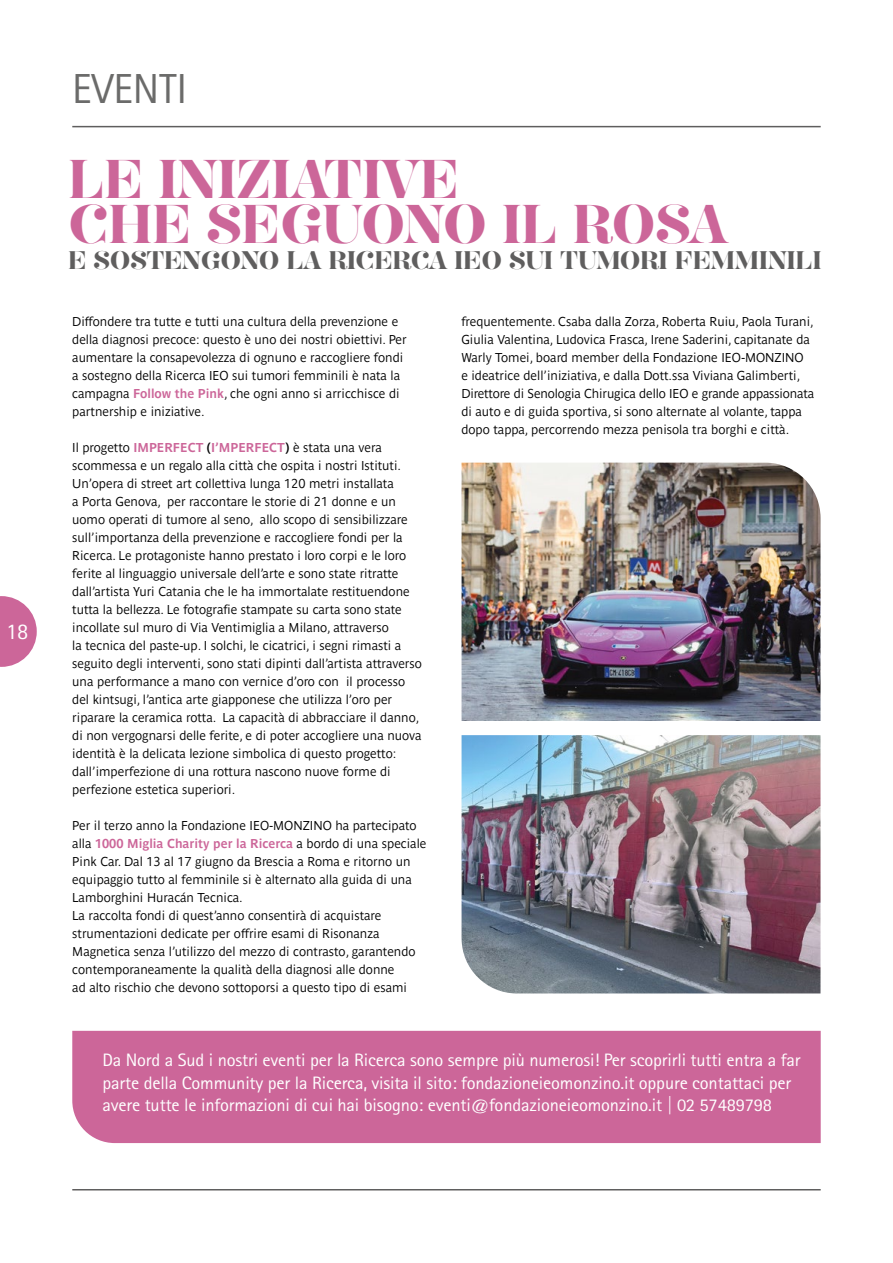
<style>
.page{position:relative;width:893px;height:1263px;background:#fff}
.page>*{position:absolute;margin:0;border:0;box-sizing:border-box;transform-origin:0 0}
.t1{font:600 46.5px/45px "Hera Big";letter-spacing:-.01em;color:#c69}
.t2{font:42px "Rotis Sans Serif Std";color:#6b6b6a}
.t3{font:22.5px "Rotis Sans Serif Std";color:#fff}
.t4{font:600 21.75px "Hera Big";letter-spacing:-.01em;color:#5f5e5e}
.t5{font:18px/22.5px "Rotis Sans Serif Std";letter-spacing:-.01em;color:#fff}
.t6{font:12.75px/18px "Parisine Std Gris";color:#000}
.s1{font-weight:700;color:#c69}
.s2{font-weight:700}
</style>
<div class="page">
<hr style="left:72px;top:126px;width:749px;height:1px;background:#5f5e5e">
<hr style="left:72px;top:1189px;width:749px;height:1px;background:#5f5e5e">
<svg style="left:0;top:596px;width:37px;height:71px"></svg>
<div style="left:72px;top:1031px;width:749px;height:112px;background:#c69"></div>
<img style="left:462px;top:463px;width:358px;height:258px">
<img style="left:462px;top:735px;width:358px;height:258px">
<h3 class="t3" style="left:6px;top:619px;width:24px">18</h3>
<h2 class="t2" style="left:72px;top:64px;width:117px">EVENTI</h2>
<h1 class="t1" style="left:68px;top:157px;width:661px">LE INIZIATIVE<br>CHE SEGUONO IL ROSA</h1>
<h3 class="t4" style="left:68px;top:243px;width:755px">E SOSTENGONO LA RICERCA IEO SUI TUMORI FEMMINILI</h3>
<p class="t6" style="left:72px;top:313px;width:336px">Diffondere tra tutte e tutti una cultura della prevenzione e della diagnosi precoce: questo è uno dei nostri obiettivi. Per aumentare la consapevolezza di ognuno e raccogliere fondi a sostegno della Ricerca IEO sui tumori femminili è nata la campagna <span class="s1">Follow the Pink</span>, che ogni anno si arricchisce di partnership e iniziative.</p>
<p class="t6" style="left:72px;top:439px;width:351px">Il progetto <span class="s1">IMPERFECT</span> <span class="s2">(</span><span class="s1">I’MPERFECT</span><span class="s2">)</span> è stata una vera scommessa e un regalo alla città che ospita i nostri Istituti.<br>Un’opera di street art collettiva lunga 120 metri installata<br>a Porta Genova, per raccontare le storie di 21 donne e un uomo operati di tumore al seno, allo scopo di sensibilizzare sull’importanza della prevenzione e raccogliere fondi per la Ricerca. Le protagoniste hanno prestato i loro corpi e le loro ferite al linguaggio universale dell’arte e sono state ritratte dall’artista Yuri Catania che le ha immortalate restituendone tutta la bellezza. Le fotografie stampate su carta sono state incollate sul muro di Via Ventimiglia a Milano, attraverso<br>la tecnica del paste-up. I solchi, le cicatrici, i segni rimasti a seguito degli interventi, sono stati dipinti dall’artista attraverso una performance a mano con vernice d’oro con il processo del kintsugi, l’antica arte giapponese che utilizza l’oro per riparare la ceramica rotta. La capacità di abbracciare il danno, di non vergognarsi delle ferite, e di poter accogliere una nuova identità è la delicata lezione simbolica di questo progetto: dall’imperfezione di una rottura nascono nuove forme di perfezione estetica superiori.</p>
<p class="t6" style="left:72px;top:817px;width:356px">Per il terzo anno la Fondazione IEO-MONZINO ha partecipato alla <span class="s1">1000 Miglia Charity per la Ricerca</span> a bordo di una speciale Pink Car. Dal 13 al 17 giugno da Brescia a Roma e ritorno un equipaggio tutto al femminile si è alternato alla guida di una Lamborghini Huracán Tecnica.<br>La raccolta fondi di quest’anno consentirà di acquistare strumentazioni dedicate per offrire esami di Risonanza Magnetica senza l’utilizzo del mezzo di contrasto, garantendo contemporaneamente la qualità della diagnosi alle donne<br>ad alto rischio che devono sottoporsi a questo tipo di esami</p>
<p class="t6" style="left:461px;top:313px;width:354px">frequentemente. Csaba dalla Zorza, Roberta Ruiu, Paola Turani, Giulia Valentina, Ludovica Frasca, Irene Saderini, capitanate da Warly Tomei, board member della Fondazione IEO-MONZINO<br>e ideatrice dell’iniziativa, e dalla Dott.ssa Viviana Galimberti, Direttore di Senologia Chirugica dello IEO e grande appassionata di auto e di guida sportiva, si sono alternate al volante, tappa dopo tappa, percorrendo mezza penisola tra borghi e città.</p>
<p class="t5" style="left:102px;top:1049px;width:700px">Da Nord a Sud i nostri eventi per la Ricerca sono sempre più numerosi! Per scoprirli tutti entra a far parte della Community per la Ricerca, visita il sito: fondazioneieomonzino.it oppure contattaci per avere tutte le informazioni di cui hai bisogno: eventi@fondazioneieomonzino.it | 02 57489798</p>
</div>
